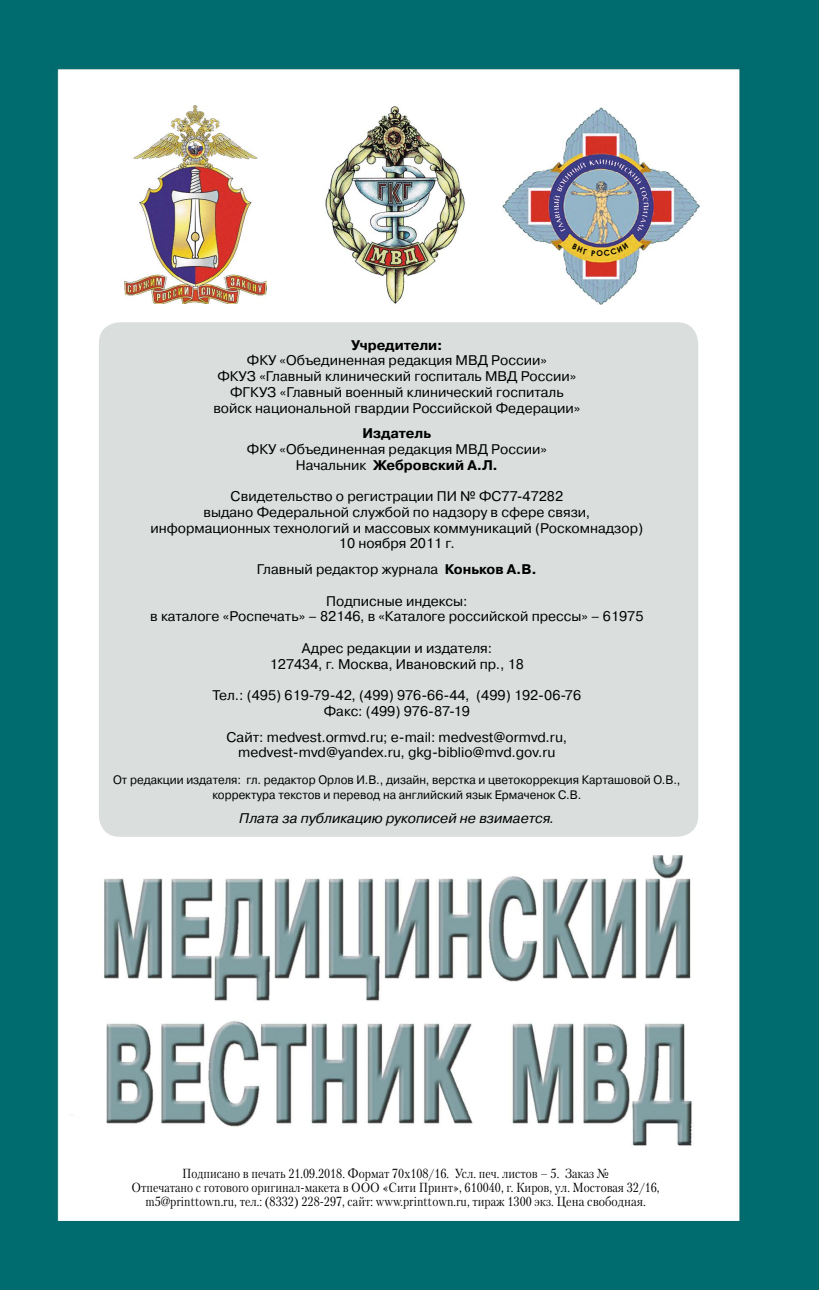
<style>
.page{position:relative;width:819px;height:1290px;background:#fff}
.page>*{position:absolute;margin:0;border:0;box-sizing:border-box;transform-origin:0 0}
.t1{font:14px/15.8px "Pragmatica";color:#000;text-align:center}
.t2{font:italic 14px "Pragmatica";color:#000}
.t3{font:700 14px "Pragmatica";color:#000}
.t4{font:13.12px/14px "Petersburg";color:#000;text-align:center;scale:.88 1}
.t5{font:12.25px/14px "Pragmatica";color:#000;text-align:center;scale:.95 1}
.s1{font-weight:700}
</style>
<div class="page">
<img style="left:0;top:0;width:819px;height:1290px">
<div style="left:99px;top:322px;width:599px;height:515px;background:#dadfde;border-radius:21px"></div>
<img style="left:125px;top:106px;width:142px;height:197px">
<img style="left:318px;top:86px;width:154px;height:229px">
<img style="left:502px;top:107px;width:197px;height:197px">
<svg style="left:572px;top:243px;width:56px;height:13px"></svg>
<p class="t3" style="left:351px;top:336px;width:93px">Учредители:</p>
<p class="t1" style="left:213px;top:352px;width:368px">ФКУ «Объединенная редакция МВД России»<br>ФКУЗ «Главный клинический госпиталь МВД России» ФГКУЗ «Главный военный клинический госпиталь войск национальной гвардии Российской Федерации»</p>
<p class="t3" style="left:362px;top:425px;width:70px">Издатель</p>
<p class="t1" style="left:247px;top:441px;width:301px">ФКУ «Объединенная редакция МВД России»<br>Начальник <span class="s1">Жебровский А.Л.</span></p>
<p class="t1" style="left:150px;top:488px;width:494px">Свидетельство о регистрации ПИ № ФС77-47282<br>выдано Федеральной службой по надзору в сфере связи, информационных технологий и массовых коммуникаций (Роскомнадзор)<br>10 ноября 2011 г.</p>
<p class="t1" style="left:257px;top:561px;width:281px">Главный редактор журнала <span class="s1">Коньков А.В.</span></p>
<p class="t1" style="left:150px;top:592px;width:495px">Подписные индексы:<br>в каталоге «Роспечать» – 82146, в «Каталоге российской прессы» – 61975</p>
<p class="t1" style="left:270px;top:640px;width:256px">Адрес редакции и издателя:<br>127434, г. Москва, Ивановский пр., 18</p>
<p class="t1" style="left:212px;top:687px;width:370px">Тел.: (495) 619-79-42, (499) 976-66-44, (499) 192-06-76<br>Факс: (499) 976-87-19</p>
<p class="t1" style="left:226px;top:728px;width:342px">Сайт: medvest.ormvd.ru; e-mail: medvest@ormvd.ru, medvest-mvd@yandex.ru, gkg-biblio@mvd.gov.ru</p>
<p class="t5" style="left:113px;top:773px;width:598px">От редакции издателя: гл. редактор Орлов И.В., дизайн, верстка и цветокоррекция Карташовой О.В., корректура текстов и перевод на английский язык Ермаченок С.В.</p>
<p class="t2" style="left:239px;top:810px;width:316px">Плата за публикацию рукописей не взимается.</p>
<p class="t4" style="left:132px;top:1166px;width:601px">Подписано в печать 21.09.2018. Формат 70х108/16. Усл. печ. листов – 5. Заказ №<br>Отпечатано с готового оригинал-макета в ООО «Сити Принт», 610040, г. Киров, ул. Мостовая 32/16, m5@printtown.ru, тел.: (8332) 228-297, сайт: www.printtown.ru, тираж 1300 экз. Цена свободная.</p>
</div>
